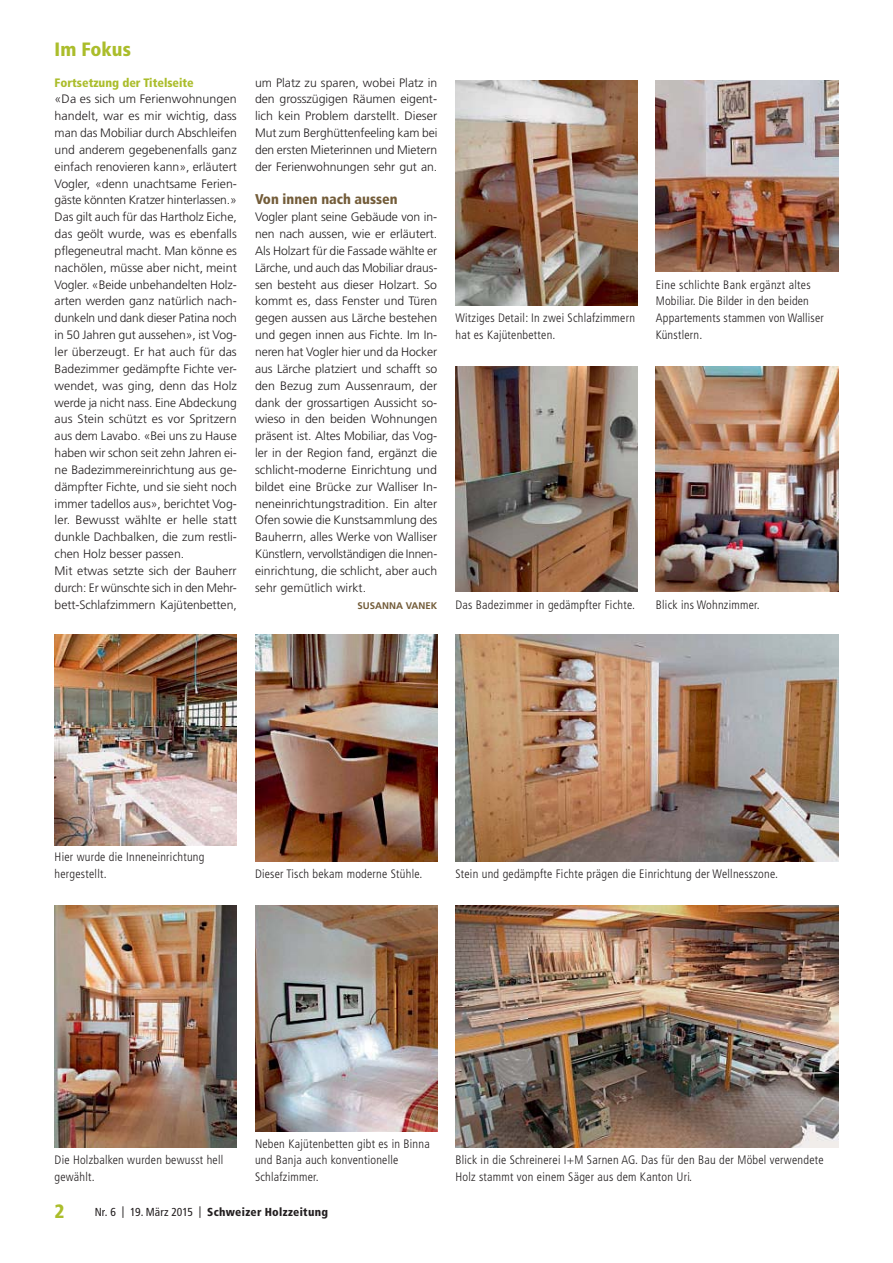
<style>
.page{position:relative;width:893px;height:1263px;background:#fff}
.page>*{position:absolute;margin:0;border:0;box-sizing:border-box;transform-origin:0 0}
.t1{font:900 condensed 19.35px "Frutiger LT Com";color:#abbd2b}
.t2{font:900 condensed 14.1px "Frutiger LT Com";color:#735c39}
.t3{font:300 12.15px/16.8px "Frutiger LT Com";color:#231f20;text-align:justify}
.t4{font:300 condensed 12.15px/16.8px "Frutiger LT Com";letter-spacing:.02em;color:#231f20}
.t5{font:900 condensed 12.15px "Frutiger LT Com";color:#abbd2b}
.t6{font:900 condensed 11.55px "Frutiger LT Com";letter-spacing:.025em;color:#231f20}
.t7{font:700 9.6px "Frutiger LT Com";color:#735c39}
.s1{font-weight:400}
</style>
<div class="page">
<img style="left:656px;top:80px;width:182px;height:192px">
<img style="left:656px;top:367px;width:182px;height:225px">
<img style="left:455px;top:80px;width:183px;height:225px">
<img style="left:455px;top:367px;width:183px;height:225px">
<img style="left:455px;top:635px;width:383px;height:226px">
<img style="left:455px;top:906px;width:383px;height:242px">
<img style="left:55px;top:635px;width:182px;height:210px">
<img style="left:55px;top:906px;width:182px;height:242px">
<img style="left:255px;top:635px;width:182px;height:226px">
<img style="left:255px;top:906px;width:182px;height:225px">
<h1 class="t1" style="left:55px;top:42px;width:78px">Im Fokus</h1>
<p class="t5" style="left:55px;top:77px;width:141px">Fortsetzung der Titelseite</p>
<p class="t3" style="left:55px;top:92px;width:184px;text-align:left">«Da es sich um Ferienwohnungen handelt, war es mir wichtig, dass man das Mobiliar durch Abschleifen und anderem gegebenenfalls ganz einfach renovieren kann», erläutert Vogler, «denn unachtsame Ferien&shy;gäste könnten Kratzer hinterlassen.» Das gilt auch für das Hartholz Eiche, das geölt wurde, was es ebenfalls pflegeneutral macht. Man könne es nachölen, müsse aber nicht, meint Vogler. «Beide unbehandelten Holz&shy;arten werden ganz natürlich nach&shy;dunkeln und dank dieser Patina noch in 50 Jahren gut aussehen», ist Vog&shy;ler überzeugt. Er hat auch für das Badezimmer gedämpfte Fichte ver&shy;wendet, was ging, denn das Holz werde ja nicht nass. Eine Abdeckung aus Stein schützt es vor Spritzern aus dem Lavabo. «Bei uns zu Hause haben wir schon seit zehn Jahren ei&shy;ne Badezimmereinrichtung aus ge&shy;dämpfter Fichte, und sie sieht noch immer tadellos aus», berichtet Vog&shy;ler. Bewusst wählte er helle statt dunkle Dachbalken, die zum restli&shy;chen Holz besser passen.<br>Mit etwas setzte sich der Bauherr durch: Er wünschte sich in den Mehr&shy;bett-Schlafzimmern Kajütenbetten,</p>
<p class="t3" style="left:255px;top:75px;width:184px">um Platz zu sparen, wobei Platz in den grosszügigen Räumen eigent&shy;lich kein Problem darstellt. Dieser Mut zum Berghüttenfeeling kam bei den ersten Mieterinnen und Mietern der Ferienwohnungen sehr gut an.</p>
<p class="t2" style="left:255px;top:194px;width:144px">Von innen nach aussen</p>
<p class="t3" style="left:255px;top:210px;width:184px">Vogler plant seine Gebäude von in&shy;nen nach aussen, wie er erläutert.<br>Als Holzart für die Fassade wählte er Lärche, und auch das Mobiliar draus&shy;sen besteht aus dieser Holzart. So kommt es, dass Fenster und Türen gegen aussen aus Lärche bestehen und gegen innen aus Fichte. Im In&shy;neren hat Vogler hier und da Hocker aus Lärche platziert und schafft so den Bezug zum Aussenraum, der dank der grossartigen Aussicht so&shy;wieso in den beiden Wohnungen präsent ist. Altes Mobiliar, das Vog&shy;ler in der Region fand, ergänzt die schlicht-moderne Einrichtung und bildet eine Brücke zur Walliser In&shy;neneinrichtungstradition. Ein alter Ofen sowie die Kunstsammlung des Bauherrn, alles Werke von Walliser Künstlern, vervollständigen die Innen&shy;einrichtung, die schlicht, aber auch sehr gemütlich wirkt.</p>
<p class="t7" style="left:358px;top:600px;width:81px">SUSANNA VANEK</p>
<p class="t4" style="left:455px;top:311px;width:181px">Witziges Detail: In zwei Schlafzimmern hat es Kajütenbetten.</p>
<p class="t4" style="left:656px;top:277px;width:170px">Eine schlichte Bank ergänzt altes<br>Mobiliar. Die Bilder in den beiden<br>Appartements stammen von Walliser<br>Künstlern.</p>
<p class="t4" style="left:455px;top:597px;width:181px">Das Badezimmer in gedämpfter Fichte.</p>
<p class="t4" style="left:656px;top:597px;width:105px">Blick ins Wohnzimmer.</p>
<p class="t4" style="left:55px;top:850px;width:151px">Hier wurde die Inneneinrichtung hergestellt.</p>
<p class="t4" style="left:255px;top:867px;width:169px">Dieser Tisch bekam moderne Stühle.</p>
<p class="t4" style="left:455px;top:867px;width:324px">Stein und gedämpfte Fichte prägen die Einrichtung der Wellnesszone.</p>
<p class="t4" style="left:55px;top:1153px;width:170px">Die Holzbalken wurden bewusst hell gewählt.</p>
<p class="t4" style="left:255px;top:1136px;width:176px">Neben Kajütenbetten gibt es in Binna und Banja auch konventionelle<br>Schlafzimmer.</p>
<h1 class="t1" style="left:55px;top:1204px;width:12px">2</h1>
<p class="t6" style="left:95px;top:1207px;width:235px"><span class="s1">Nr. 6 | 19. März 2015 |</span> Schweizer Holzzeitung</p>
<p class="t4" style="left:455px;top:1153px;width:370px">Blick in die Schreinerei I+M Sarnen AG. Das für den Bau der Möbel verwendete<br>Holz stammt von einem Säger aus dem Kanton Uri.</p>
</div>
